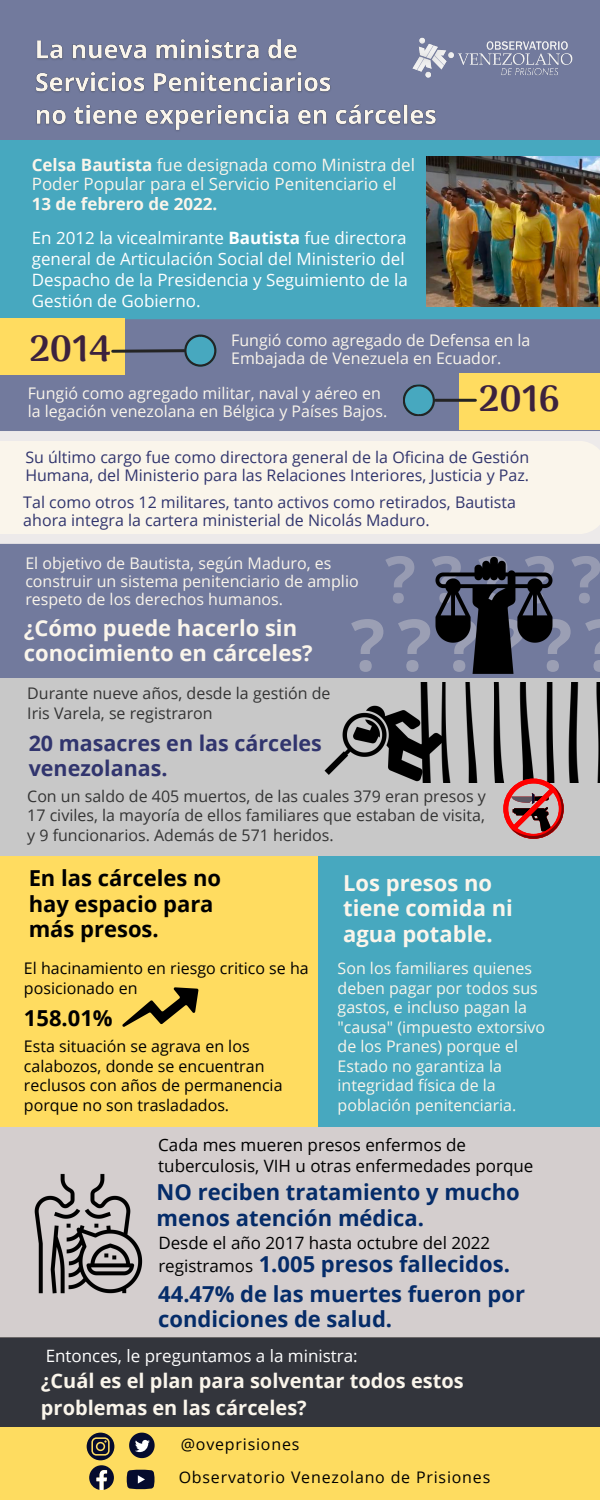
<style>
.page{position:relative;width:600px;height:1500px;background:#727a9d}
.page>*{position:absolute;margin:0;border:0;box-sizing:border-box;transform-origin:0 0}
.t1{font:700 71.7px "Open Sans";color:#faf5eb}
.t2{font:700 64.5px "Open Sans";color:#faf5eb}
.t3{font:900 36px "Arima Madurai";color:#3c223e}
.t4{font:700 22px/25.5px "Open Sans";color:#052c69}
.t5{font:700 22px/25.5px "Open Sans";color:#faf5eb}
.t6{font:700 22px/25.5px "Open Sans";color:#000}
.t7{font:700 21.5px/24.8px "Open Sans";color:#31356e}
.t8{font:700 20px/27px "Open Sans";color:#faf5eb}
.t9{font:17px/21px "Open Sans";color:#fff}
.t10{font:17px/21px "Open Sans";color:#000}
.t11{font:17px/19.5px "Open Sans";color:#faf5eb}
.t12{font:700 17px "Open Sans";color:#faf5eb}
.t13{font:16px/19.5px "Open Sans";color:#faf5eb}
.t14{font:16px/18px "Open Sans";color:#31356e}
.t15{font:16px/19.5px "Open Sans";color:#343434}
.t16{font:16px/19.5px "Open Sans";color:#000}
.t17{font:16px "Open Sans";letter-spacing:.05em;color:#000}
.s1{font-weight:700}
.s2{font-weight:400;font-size:17px;color:#000}
</style>
<div class="page">
<div style="left:0;top:140px;width:600px;height:179px;background:#47a8bf"></div>
<div style="left:0;top:431px;width:600px;height:113px;background:#edeaea"></div>
<div style="left:0;top:441px;width:600px;height:93px;background:#faf5eb"></div>
<div style="left:0;top:318px;width:125px;height:56px;background:#ffdc60"></div>
<svg style="left:403px;top:384px;width:32px;height:33px"></svg>
<svg style="left:111px;top:334px;width:106px;height:33px"></svg>
<div style="left:460px;top:374px;width:140px;height:56px;background:#ffdc60"></div>
<hr style="left:436px;top:399px;width:39px;height:3px;background:#242424">
<div style="left:0;top:678px;width:600px;height:194px;background:#c8c8c8"></div>
<div style="left:0;top:1126px;width:600px;height:211px;background:#d4cece"></div>
<div style="left:0;top:856px;width:318px;height:271px;background:#ffdc60"></div>
<div style="left:319px;top:856px;width:281px;height:271px;background:#47a8bf"></div>
<div style="left:0;top:1337px;width:600px;height:90px;background:#33353c"></div>
<img style="left:34px;top:1173px;width:109px;height:121px">
<img style="left:465px;top:682px;width:135px;height:101px">
<img style="left:324px;top:682px;width:127px;height:101px">
<img style="left:427px;top:156px;width:173px;height:151px">
<img style="left:435px;top:557px;width:118px;height:117px">
<div style="left:0;top:1427px;width:600px;height:73px;background:#fedc60"></div>
<svg style="left:129px;top:1433px;width:26px;height:25px"></svg>
<svg style="left:127px;top:1470px;width:27px;height:19px"></svg>
<svg style="left:87px;top:1433px;width:27px;height:57px"></svg>
<img style="left:441px;top:41px;width:132px;height:35px">
<svg style="left:503px;top:779px;width:68px;height:60px"></svg>
<svg style="left:122px;top:987px;width:76px;height:40px"></svg>
<img style="left:36px;top:37px;width:405px;height:94px">
<p class="t11" style="left:32px;top:154px;width:385px"><span class="s1">Celsa Bautista</span> fue designada como Ministra del<br>Poder Popular para el Servicio Penitenciario el</p>
<p class="t12" style="left:32px;top:191px;width:187px">13 de febrero de 2022.</p>
<p class="t9" style="left:32px;top:227px;width:378px">En 2012 la vicealmirante <span class="s1">Bautista</span> fue directora general de Articulación Social del Ministerio del Despacho de la Presidencia y Seguimiento de la Gestión de Gobierno.</p>
<p class="t13" style="left:231px;top:331px;width:301px;line-height:18px">Fungió como agregado de Defensa en la<br>Embajada de Venezuela en Ecuador.</p>
<p class="t13" style="left:28px;top:383px;width:361px;line-height:18px">Fungió como agregado militar, naval y aéreo en la legación venezolana en Bélgica y Países Bajos.</p>
<p class="t14" style="left:25px;top:447px;width:505px">Su último cargo fue como directora general de la Oficina de Gestión<br>Humana, del Ministerio para las Relaciones Interiores, Justicia y Paz.</p>
<h3 class="t3" style="left:29px;top:327px;width:83px">2014</h3>
<h3 class="t3" style="left:479px;top:377px;width:82px">2016</h3>
<p class="t14" style="left:23px;top:493px;width:494px">Tal como otros 12 militares, tanto activos como retirados, Bautista ahora integra la cartera ministerial de Nicolás Maduro.</p>
<h2 class="t2" style="left:385px;top:534px;width:218px">?????</h2>
<p class="t13" style="left:25px;top:554px;width:335px;line-height:18px">El objetivo de Bautista, según Maduro, es construir un sistema penitenciario de amplio respeto de los derechos humanos.</p>
<h3 class="t5" style="left:24px;top:614px;width:290px">¿Cómo puede hacerlo sin conocimiento en cárceles?</h3>
<h1 class="t1" style="left:351px;top:594px;width:223px">?????</h1>
<p class="t15" style="left:27px;top:684px;width:305px">Durante nueve años, desde la gestión de<br>Iris Varela, se registraron</p>
<h3 class="t7" style="left:29px;top:730px;width:295px">20 masacres en las cárceles venezolanas.</h3>
<p class="t15" style="left:27px;top:786px;width:460px;text-align:justify">Con un saldo de 405 muertos, de las cuales 379 eran presos y 17 civiles, la mayoría de ellos familiares que estaban de visita, y 9 funcionarios. Además de 571 heridos.</p>
<h3 class="t6" style="left:29px;top:865px;width:194px">En las cárceles no hay espacio para más presos.</h3>
<h3 class="t5" style="left:343px;top:870px;width:171px">Los presos no tiene comida ni agua potable.</h3>
<p class="t16" style="left:24px;top:958px;width:286px">El hacinamiento en riesgo critico se ha posicionado en</p>
<p class="t13" style="left:338px;top:958px;width:209px">Son los familiares quienes deben pagar por todos sus gastos, e incluso pagan la "causa" (impuesto extorsivo de los Pranes) porque el<br>Estado no garantiza la integridad física de la población penitenciaria.</p>
<p class="t10" style="left:158px;top:1134px;width:377px">Cada mes mueren presos enfermos de tuberculosis, VIH u otras enfermedades porque</p>
<h3 class="t4" style="left:157px;top:1179px;width:365px">NO reciben tratamiento y mucho menos atención médica.</h3>
<h3 class="t6" style="left:24px;top:1005px;width:90px">158.01%</h3>
<p class="t16" style="left:24px;top:1036px;width:260px">Esta situación se agrava en los calabozos, donde se encuentran reclusos con años de permanencia porque no son trasladados.</p>
<p class="t10" style="left:158px;top:1232px;width:333px">Desde el año 2017 hasta octubre del 2022</p>
<h3 class="t4" style="left:158px;top:1251px;width:353px"><span class="s2">registramos</span> 1.005 presos fallecidos.</h3>
<h3 class="t4" style="left:158px;top:1280px;width:368px">44.47% de las muertes fueron por condiciones de salud.</h3>
<p class="t9" style="left:46px;top:1345px;width:314px">Entonces, le preguntamos a la ministra:</p>
<p class="t8" style="left:41px;top:1367px;width:424px">¿Cuál es el plan para solventar todos estos problemas en las cárceles?</p>
<p class="t17" style="left:181px;top:1433px;width:120px">@oveprisiones</p>
<p class="t17" style="left:179px;top:1466px;width:313px">Observatorio Venezolano de Prisiones</p>
</div>
